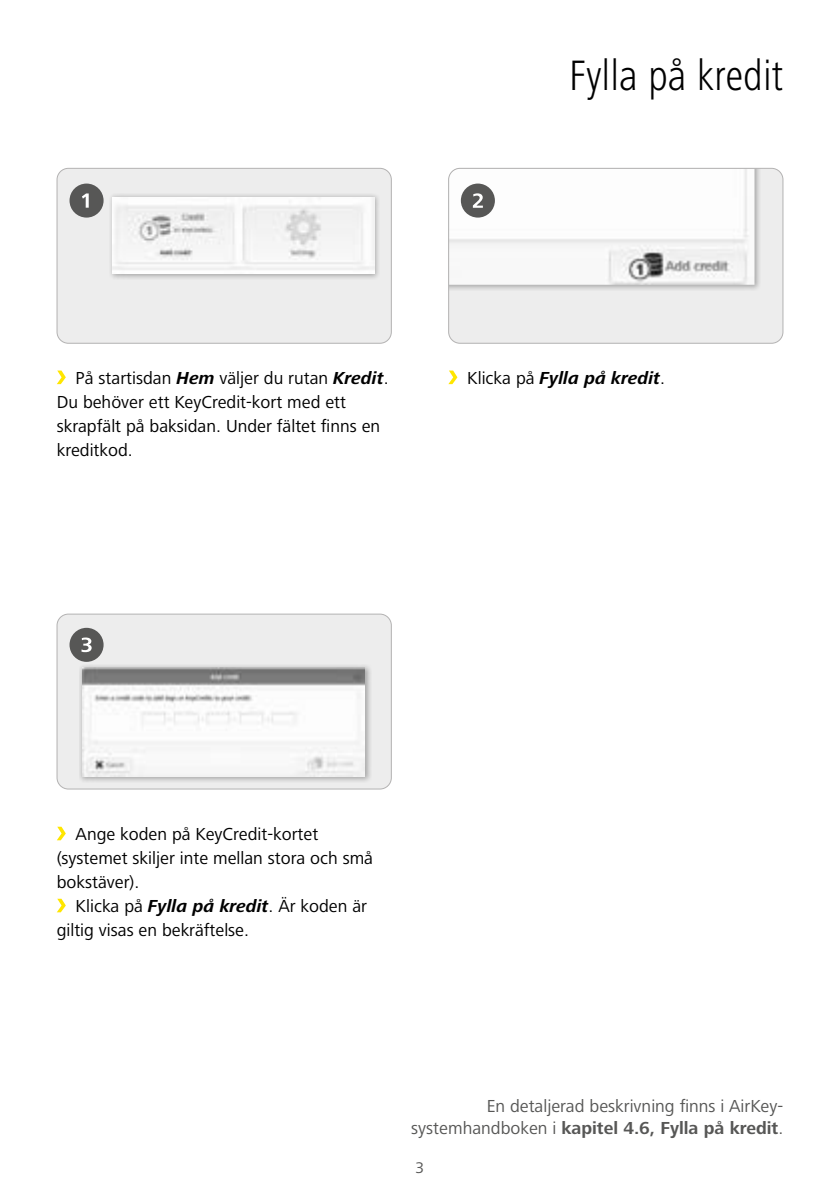
<style>
.page{position:relative;width:840px;height:1191px;background:#fff}
.page>*{position:absolute;margin:0;border:0;box-sizing:border-box;transform-origin:0 0}
.t1{font:300 condensed 44px "Frutiger Next LTCE";color:#000}
.t2{font:18px/24px "Frutiger Next LTCE";color:#000}
.t3{font:18px/22px "Frutiger Next LTCE";color:#575756;text-align:right}
.t4{font:italic 700 18px "Frutiger Next LTCE";color:#000}
.t5{font:16px "Frutiger Next LTCE";color:#575756}
.s1{font-weight:700;font-style:italic}
.s2{font-weight:400;font-style:normal}
.s3{font-weight:700}
</style>
<div class="page">
<div style="left:57px;top:168px;width:334px;height:175px;background:#ededed;border-radius:11px"></div>
<div style="left:109px;top:194px;width:270px;height:86px;background:#000;opacity:.3"></div>
<img style="left:113px;top:197px;width:261px;height:76px">
<div style="left:57px;top:168px;width:334px;height:175px;border:1px solid #b3b2b2;border-radius:11px"></div>
<div style="left:448px;top:168px;width:334px;height:175px;background:#ededed;border-radius:11px"></div>
<div style="left:448px;top:168px;width:312px;height:122px;background:#000;opacity:.3"></div>
<img style="left:448px;top:168px;width:306px;height:117px">
<div style="left:448px;top:168px;width:334px;height:175px;border:1px solid #b3b2b2;border-radius:11px"></div>
<div style="left:57px;top:614px;width:334px;height:175px;background:#ededed;border-radius:11px"></div>
<div style="left:79px;top:664px;width:292px;height:118px;background:#000;opacity:.3"></div>
<img style="left:82px;top:667px;width:282px;height:109px">
<div style="left:57px;top:614px;width:334px;height:175px;border:1px solid #b3b2b2;border-radius:11px"></div>
<div style="left:460px;top:183px;width:34px;height:35px;background:#575756;border-radius:50%"></div>
<svg style="left:472px;top:193px;width:10px;height:15px"></svg>
<div style="left:69px;top:183px;width:34px;height:35px;background:#575756;border-radius:50%"></div>
<svg style="left:82px;top:193px;width:7px;height:15px"></svg>
<div style="left:69px;top:628px;width:34px;height:34px;background:#575756;border-radius:50%"></div>
<svg style="left:81px;top:637px;width:11px;height:15px"></svg>
<svg style="left:57px;top:370px;width:9px;height:14px"></svg>
<svg style="left:448px;top:370px;width:9px;height:14px"></svg>
<svg style="left:57px;top:826px;width:9px;height:14px"></svg>
<svg style="left:57px;top:898px;width:9px;height:14px"></svg>
<h1 class="t1" style="left:568px;top:50px;width:216px">Fylla på kredit</h1>
<p class="t2" style="left:57px;top:366px;width:333px;text-indent:19px">På startisdan <span class="s1">Hem</span> väljer du rutan <span class="s1">Kredit</span>.<br>Du behöver ett KeyCredit-kort med ett skrapfält på baksidan. Under fältet finns en kreditkod.</p>
<p class="t4" style="left:467px;top:368px;width:199px"><span class="s2">Klicka på</span> Fylla på kredit<span class="s2">.</span></p>
<p class="t2" style="left:57px;top:822px;width:318px;text-indent:19px">Ange koden på KeyCredit-kortet (systemet skiljer inte mellan stora och små bokstäver).</p>
<p class="t2" style="left:57px;top:894px;width:312px;text-indent:19px">Klicka på <span class="s1">Fylla på kredit</span>. Är koden är giltig visas en bekräftelse.</p>
<p class="t3" style="left:411px;top:1095px;width:373px">En detaljerad beskrivning finns i AirKey&shy;systemhandboken i <span class="s3">kapitel 4.6, Fylla på kredit</span>.</p>
<p class="t5" style="left:415px;top:1158px;width:10px">3</p>
</div>
